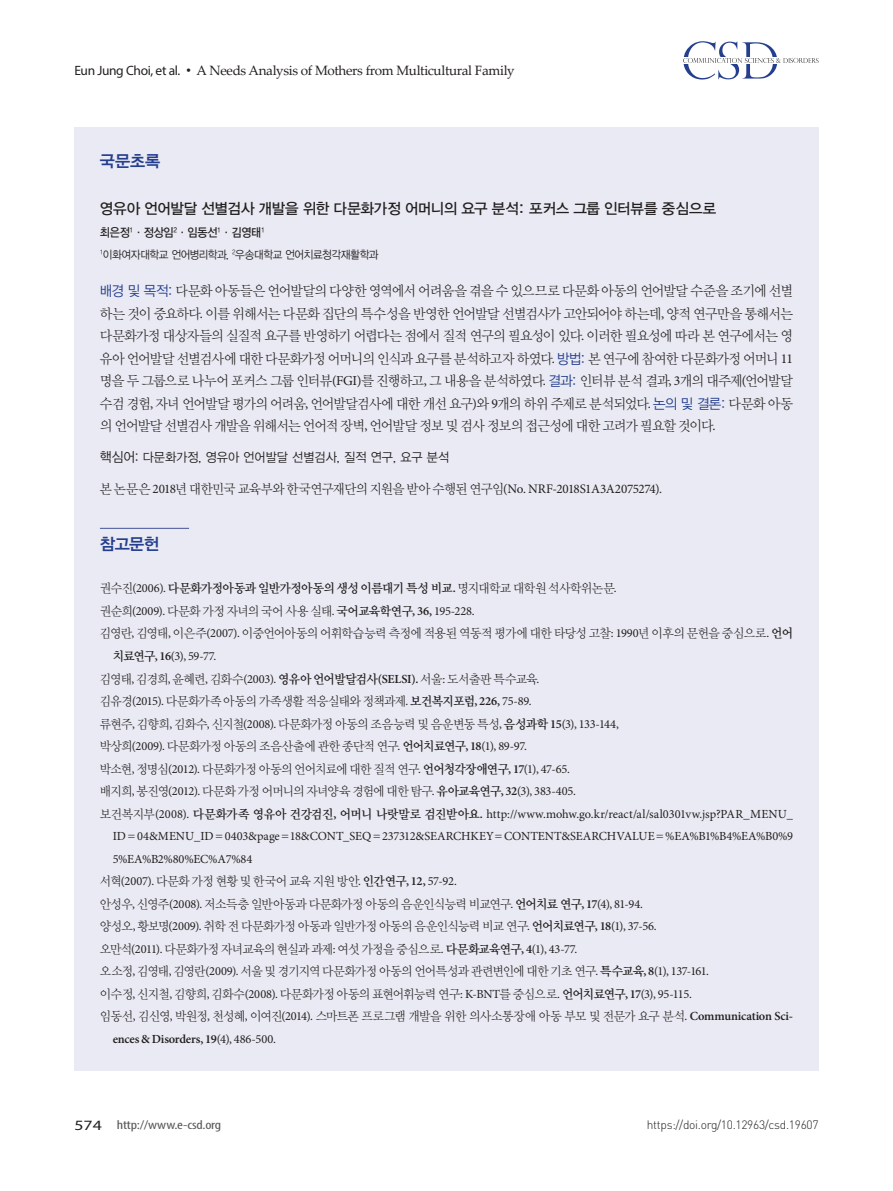
<style>
.page{position:relative;width:893px;height:1191px;background:#fff}
.page>*{position:absolute;margin:0;border:0;box-sizing:border-box;transform-origin:0 0}
.국문초록{font:16.5px "YDIYGO340";color:#253f8e}
.본문_대제목{font:16.5px "YDIYGO340";color:#253f8e}
.한글초록_제목{font:15px "YDIYGO330";letter-spacing:-.02em;color:#231f20}
.한글초록_본문{font:14.1px/22.5px "YDIY Mj O320";letter-spacing:-.06em;color:#231f20;text-align:justify;scale:.95 1}
.t1{font:13.5px "Palatino Linotype";letter-spacing:-.025em;color:#231f20}
.한글초록_사사표기{font:13.5px "YDIY Mj O320";letter-spacing:-.045em;color:#231f20;scale:.95 1}
.한글초록_참고문헌{font:12.75px "YDIY Mj O320";letter-spacing:-.05em;color:#231f20;scale:.95 1}
.한글초록_참고문헌-2{font:12.75px "YDIY Mj O340";letter-spacing:-.045em;color:#231f20;scale:.95 1}
.한글초록_핵심어{font:12.75px "YDVYGO12";color:#231f20;scale:.95 1}
.t2{font:condensed 12.75px "Myriad Pro";letter-spacing:-.015em;color:#57585a;scale:1.25 1}
.한글초록_참고문헌-3{font:12.3px/22.5px "Minion Pro";letter-spacing:-.01em;color:#231f20;text-align:justify}
.한글초록_참고문헌-4{font:600 12.3px "Minion Pro";letter-spacing:-.02em;color:#231f20}
.t3{font:300 12px "DIN Pro";letter-spacing:-.025em;color:#231f20}
.한글초록_저자{font:12px "YDIYGO330";letter-spacing:-.025em;color:#231f20;scale:.92 1}
.한글초록_소속{font:11.25px "YDIYGO320";letter-spacing:-.04em;color:#231f20;scale:.93 1}
.s1{font-family:"Myriad Pro"}
.s2{font-family:"Dotum"}
.s3{font-family:"YDIYGO320";font-size:14.25px;color:#253f8e}
.s4{font-family:"Minion Pro";font-size:13.65px}
.s5{font-size:13.5px}
.s6{font-family:"Minion Pro";font-size:13.05px}
.s7{font-family:"YDIY Mj O320"}
.s8{font-family:"Minion Pro";font-size:12.3px}
.s9{font-family:"Minion Pro";font-weight:600;font-size:12.3px}
.s10{font-family:"YDIY Mj O340"}
.s11{font-family:"YDIY Mj O340";font-size:12.75px}
.s12{font-weight:600}
.s13{font-family:"YDIY Mj O320";font-size:12.75px}
.s14{font-family:"Dotum";font-size:12.75px}
.s15{font-weight:400}
.s16{font-stretch:normal;font-size:14.25px;color:#231f20}
</style>
<div class="page">
<svg style="left:683px;top:41px;width:135px;height:38px"></svg>
<div style="left:74px;top:128px;width:745px;height:942px;background:#e9eaf3"></div>
<hr style="left:100px;top:528px;width:89px;height:1px;background:#4d5a9e">
<p class="t1" style="left:74px;top:61px;width:442px"><span class="s1">Eun Jung Choi, et al.</span> <span class="s2">•</span> A Needs Analysis of Mothers from Multicultural Family</p>
<p class="국문초록" style="left:100px;top:152px;width:62px">국문초록</p>
<p class="한글초록_제목" style="left:100px;top:200px;width:618px">영유아 언어발달 선별검사 개발을 위한 다문화가정 어머니의 요구 분석: 포커스 그룹 인터뷰를 중심으로</p>
<p class="한글초록_저자" style="left:100px;top:226px;width:181px">최은정<sup>1</sup>·정상임<sup>2</sup>·임동선<sup>1</sup>·김영태<sup>1</sup></p>
<p class="한글초록_소속" style="left:100px;top:249px;width:301px"><sup>1</sup>이화여자대학교 언어병리학과, <sup>2</sup>우송대학교 언어치료청각재활학과</p>
<p class="한글초록_본문" style="left:100px;top:280px;width:731px"><span class="s3">배경 및 목적:</span> 다문화 아동들은 언어발달의 다양한 영역에서 어려움을 겪을 수 있으므로 다문화 아동의 언어발달 수준을 조기에 선별 하는 것이 중요하다<span class="s4">.</span> 이를 위해서는 다문화 집단의 특수성을 반영한 언어발달 선별검사가 고안되어야 하는데<span class="s4">,</span> 양적 연구만을 통해서는 다문화가정 대상자들의 실질적 요구를 반영하기 어렵다는 점에서 질적 연구의 필요성이 있다<span class="s4">.</span> 이러한 필요성에 따라 본 연구에서는 영 유아 언어발달 선별검사에 대한 다문화가정 어머니의 인식과 요구를 분석하고자 하였다<span class="s4">.</span> <span class="s3">방법:</span> 본 연구에 참여한 다문화가정 어머니 <span class="s4">11 </span>명을 두 그룹으로 나누어 포커스 그룹 인터뷰<span class="s4">(FGI)</span>를 진행하고<span class="s4">,</span> 그 내용을 분석하였다<span class="s4">.</span> <span class="s3">결과:</span> 인터뷰 분석 결과<span class="s4">, 3</span>개의 대주제<span class="s4">(</span>언어발달 수검 경험<span class="s4">,</span> 자녀 언어발달 평가의 어려움<span class="s4">,</span> 언어발달검사에 대한 개선 요구<span class="s4">)</span>와 <span class="s4">9</span>개의 하위 주제로 분석되었다<span class="s4">.</span> <span class="s3">논의 및 결론:</span> 다문화 아동 의 언어발달 선별검사 개발을 위해서는 언어적 장벽<span class="s4">,</span> 언어발달 정보 및 검사 정보의 접근성에 대한 고려가 필요할 것이다<span class="s4">.</span></p>
<p class="한글초록_핵심어" style="left:100px;top:448px;width:369px"><span class="s5">핵심어:</span> 다문화가정, 영유아 언어발달 선별검사, 질적 연구, 요구 분석</p>
<p class="한글초록_사사표기" style="left:100px;top:482px;width:593px">본 논문은 <span class="s6">2018</span>년 대한민국 교육부와 한국연구재단의 지원을 받아 수행된 연구임<span class="s6">(No. NRF-2018S1A3A2075274).</span></p>
<p class="본문_대제목" style="left:100px;top:534px;width:61px">참고문헌</p>
<p class="한글초록_참고문헌-2" style="left:100px;top:582px;width:545px"><span class="s7">권수진</span><span class="s8">(2006).</span> 다문화가정아동과 일반가정아동의 생성 이름대기 특성 비교<span class="s9">.</span> <span class="s7">명지대학교 대학원 석사학위논문</span><span class="s8">.</span></p>
<p class="한글초록_참고문헌" style="left:100px;top:605px;width:396px">권순희<span class="s8">(2009).</span> 다문화 가정 자녀의 국어 사용 실태<span class="s8">.</span> <span class="s10">국어교육학연구</span><span class="s9">, 36,</span> <span class="s8">195-228.</span></p>
<p class="한글초록_참고문헌" style="left:100px;top:627px;width:731px">김영란<span class="s8">,</span> 김영태<span class="s8">,</span> 이은주<span class="s8">(2007).</span> 이중언어아동의 어휘학습능력 측정에 적용된 역동적 평가에 대한 타당성 고찰<span class="s8">: 1990</span>년 이후의 문헌을 중심으로<span class="s8">.</span> <span class="s10">언어</span></p>
<p class="한글초록_참고문헌-3" style="left:113px;top:645px;width:105px"><span class="s11">치료연구</span><span class="s12">, 16</span>(3), 59-77.</p>
<p class="한글초록_참고문헌" style="left:100px;top:672px;width:464px">김영태<span class="s8">,</span> 김경희<span class="s8">,</span> 윤혜련<span class="s8">,</span> 김화수<span class="s8">(2003).</span> <span class="s10">영유아 언어발달검사</span><span class="s9">(SELSI).</span> 서울<span class="s8">:</span> 도서출판 특수교육<span class="s8">.</span></p>
<p class="한글초록_참고문헌" style="left:100px;top:695px;width:456px">김유경<span class="s8">(2015).</span> 다문화가족 아동의 가족생활 적응실태와 정책과제<span class="s8">.</span> <span class="s10">보건복지포럼</span><span class="s9">, 226,</span> <span class="s8">75-89.</span></p>
<p class="한글초록_참고문헌" style="left:100px;top:717px;width:548px">류현주<span class="s8">,</span> 김향희<span class="s8">,</span> 김화수<span class="s8">,</span> 신지철<span class="s8">(2008).</span> 다문화가정 아동의 조음능력 및 음운변동 특성<span class="s8">,</span> <span class="s10">음성과학</span> <span class="s9">15</span><span class="s8">(3), 133-144,</span></p>
<p class="한글초록_참고문헌" style="left:100px;top:740px;width:451px">박상희<span class="s8">(2009).</span> 다문화가정 아동의 조음산출에 관한 종단적 연구<span class="s8">.</span> <span class="s10">언어치료연구</span><span class="s9">, 18</span><span class="s8">(1), 89-97.</span></p>
<p class="한글초록_참고문헌" style="left:100px;top:762px;width:496px">박소현<span class="s8">,</span> 정명심<span class="s8">(2012).</span> 다문화가정 아동의 언어치료에 대한 질적 연구<span class="s8">.</span> <span class="s10">언어청각장애연구</span><span class="s9">, 17</span><span class="s8">(1), 47-65.</span></p>
<p class="한글초록_참고문헌" style="left:100px;top:785px;width:503px">배지희<span class="s8">,</span> 봉진영<span class="s8">(2012).</span> 다문화 가정 어머니의 자녀양육 경험에 대한 탐구<span class="s8">.</span> <span class="s10">유아교육연구</span><span class="s9">, 32</span><span class="s8">(3), 383-405.</span></p>
<p class="한글초록_참고문헌-3" style="left:113px;top:802px;width:682px;text-indent:-13px"><span class="s13">보건복지부</span>(2008). <span class="s11">다문화가족 영유아 건강검진</span><span class="s12">,</span> <span class="s11">어머니 나랏말로 검진받아요</span><span class="s12">.</span> http://www.mohw.go.kr/react/al/sal0301vw.jsp?PAR_MENU_ ID<span class="s14">=</span> 04&amp;MENU_ID<span class="s14">=</span> 0403&amp;page<span class="s14">=</span>18&amp;CONT_SEQ<span class="s14">=</span>237312&amp;SEARCHKEY<span class="s14">=</span> CONTENT&amp;SEARCHVALUE<span class="s14">=</span>%EA%B1%B4%EA%B0%9<br>5%EA%B2%80%EC%A7%84</p>
<p class="한글초록_참고문헌" style="left:100px;top:875px;width:377px">서혁<span class="s8">(2007).</span> 다문화 가정 현황 및 한국어 교육 지원 방안<span class="s8">.</span> <span class="s10">인간연구</span><span class="s9">, 12,</span> <span class="s8">57-92.</span></p>
<p class="한글초록_참고문헌" style="left:100px;top:897px;width:573px">안성우<span class="s8">,</span> 신영주<span class="s8">(2008).</span> 저소득층 일반아동과 다문화가정 아동의 음운인식능력 비교연구<span class="s8">.</span> <span class="s10">언어치료 연구</span><span class="s9">, 17</span><span class="s8">(4), 81-94.</span></p>
<p class="한글초록_참고문헌" style="left:100px;top:920px;width:588px">양성오<span class="s8">,</span> 황보명<span class="s8">(2009).</span> 취학 전 다문화가정 아동과 일반가정 아동의 음운인식능력 비교 연구<span class="s8">.</span> <span class="s10">언어치료연구</span><span class="s9">, 18</span><span class="s8">(1), 37-56.</span></p>
<p class="한글초록_참고문헌" style="left:100px;top:942px;width:504px">오만석<span class="s8">(2011).</span> 다문화가정 자녀교육의 현실과 과제<span class="s8">:</span> 여섯 가정을 중심으로<span class="s8">.</span> <span class="s10">다문화교육연구</span><span class="s9">, 4</span><span class="s8">(1), 43-77.</span></p>
<p class="한글초록_참고문헌" style="left:100px;top:965px;width:643px">오소정<span class="s8">,</span> 김영태<span class="s8">,</span> 김영란<span class="s8">(2009).</span> 서울 및 경기지역 다문화가정 아동의 언어특성과 관련변인에 대한 기초 연구<span class="s8">.</span> <span class="s10">특수교육</span><span class="s9">, 8</span><span class="s8">(1), 137-161.</span></p>
<p class="한글초록_참고문헌" style="left:100px;top:987px;width:625px">이수정<span class="s8">,</span> 신지철<span class="s8">,</span> 김향희<span class="s8">,</span> 김화수<span class="s8">(2008).</span> 다문화가정 아동의 표현어휘능력 연구<span class="s8">: K-BNT</span>를 중심으로<span class="s8">.</span> <span class="s10">언어치료연구</span><span class="s9">, 17</span><span class="s8">(3), 95-115.</span></p>
<p class="한글초록_참고문헌" style="left:100px;top:1010px;width:731px">임동선<span class="s8">,</span> 김신영<span class="s8">,</span> 박원정<span class="s8">,</span> 천성혜<span class="s8">,</span> 이여진<span class="s8">(2014).</span> 스마트폰 프로그램 개발을 위한 의사소통장애 아동 부모 및 전문가 요구 분석<span class="s8">.</span> <span class="s9">Communication Sci-</span></p>
<p class="한글초록_참고문헌-4" style="left:113px;top:1030px;width:165px">ences &amp; Disorders, 19<span class="s15">(4), 486-500.</span></p>
<p class="t2" style="left:74px;top:1117px;width:119px"><span class="s16">574</span> http://www.e-csd.org</p>
<p class="t3" style="left:647px;top:1116px;width:173px">https://doi.org/10.12963/csd.19607</p>
</div>
